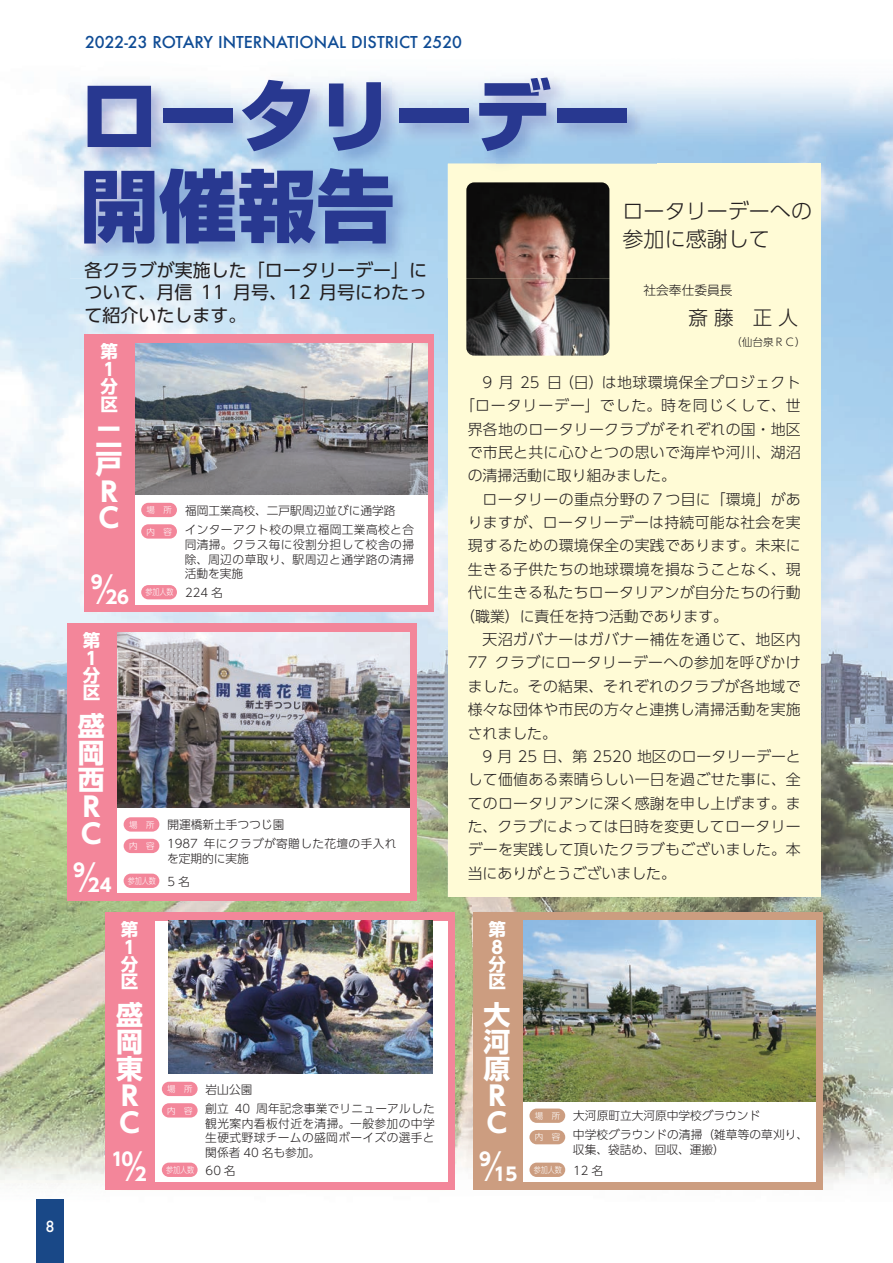
<style>
.page{position:relative;width:893px;height:1263px;background:#fff}
.page>*{position:absolute;margin:0;border:0;box-sizing:border-box;transform-origin:0 0}
.t1{font:800 78.75px/90px "Shin Go Pro";color:#283890}
.t2{font:700 26.85px/27px "UD Shin Go Pro";color:#fff}
.t3{font:300 21px/28px "UD Shin Go Pro";color:#231f20}
.t4{font:300 19.5px "UD Shin Go Pro";color:#231f20}
.t5{font:18px/22.5px "UD Shin Go Pro";color:#231f20;text-align:justify}
.t6{font:700 18px "UD Shin Go Pro";color:#fff}
.t7{font:700 17.55px/17.5px "UD Shin Go Pro";color:#fff}
.t8{font:500 15.9px "Futura";color:#0f4c95}
.t9{font:300 14.85px "UD Shin Go Pro";letter-spacing:.02em;color:#231f20}
.t10{font:300 14.85px "UD Shin Go Pro";color:#231f20}
.t11{font:300 14.85px "UD Shin Go Pro";letter-spacing:.065em;color:#231f20}
.t12{font:500 14.85px "Futura";color:#fff}
.t13{font:300 12.75px "UD Shin Go Pro";color:#231f20}
.t14{font:300 11.7px/14.9px "UD Shin Go Pro";letter-spacing:.005em;color:#231f20;text-align:justify}
.t15{font:300 11.7px/14.9px "UD Shin Go Pro";letter-spacing:.03em;color:#231f20}
.t16{font:300 10.65px "UD Shin Go Pro";color:#231f20}
.t17{font:300 8.55px "UD Shin Go Pro";color:#fff}
.t18{font:300 8.55px "UD Shin Go Pro";color:#fff;scale:.83 1}
.s1{font-weight:300;font-size:38.1px}
</style>
<div class="page">
<img style="left:0;top:88px;width:105px;height:1097px">
<img style="left:788px;top:187px;width:105px;height:1003px">
<img style="left:105px;top:278px;width:343px;height:556px">
<img style="left:105px;top:834px;width:367px;height:356px">
<img style="left:472px;top:897px;width:316px;height:293px">
<div style="left:448px;top:164px;width:373px;height:733px;background:#fffbd6"></div>
<div style="left:473px;top:912px;width:349px;height:277px;background:#cc9d80"></div>
<div style="left:85px;top:334px;width:349px;height:278px;background:#f3869a"></div>
<div style="left:67px;top:623px;width:349px;height:277px;background:#f3869a"></div>
<div style="left:106px;top:912px;width:349px;height:277px;background:#f3869a"></div>
<img style="left:466px;top:278px;width:143px;height:78px">
<img style="left:448px;top:164px;width:162px;height:114px">
<div style="left:523px;top:921px;width:292px;height:261px;background:#fff"></div>
<div style="left:135px;top:495px;width:292px;height:109px;background:#fff"></div>
<div style="left:117px;top:808px;width:293px;height:85px;background:#fff"></div>
<div style="left:156px;top:921px;width:292px;height:261px;background:#fff"></div>
<div style="left:529px;top:1108px;width:36px;height:15px;background:#cc9d80;border-radius:7px"></div>
<div style="left:529px;top:1130px;width:36px;height:14px;background:#cc9d80;border-radius:7px"></div>
<div style="left:529px;top:1162px;width:36px;height:15px;background:#cc9d80;border-radius:7px"></div>
<div style="left:141px;top:503px;width:36px;height:14px;background:#f3869a;border-radius:7px"></div>
<div style="left:141px;top:524px;width:36px;height:15px;background:#f3869a;border-radius:7px"></div>
<div style="left:141px;top:585px;width:36px;height:14px;background:#f3869a;border-radius:7px"></div>
<div style="left:124px;top:817px;width:35px;height:14px;background:#f3869a;border-radius:7px"></div>
<div style="left:124px;top:839px;width:35px;height:14px;background:#f3869a;border-radius:7px"></div>
<div style="left:124px;top:874px;width:35px;height:14px;background:#f3869a;border-radius:7px"></div>
<div style="left:162px;top:1082px;width:36px;height:14px;background:#f3869a;border-radius:7px"></div>
<div style="left:162px;top:1103px;width:36px;height:14px;background:#f3869a;border-radius:7px"></div>
<div style="left:162px;top:1162px;width:36px;height:15px;background:#f3869a;border-radius:7px"></div>
<img style="left:135px;top:343px;width:292px;height:152px">
<img style="left:117px;top:632px;width:293px;height:176px">
<img style="left:168px;top:921px;width:264px;height:153px">
<img style="left:523px;top:920px;width:292px;height:181px">
<div style="left:36px;top:1199px;width:28px;height:64px;background:#194887"></div>
<p class="t12" style="left:45px;top:1216px;width:11px">8</p>
<p class="t8" style="left:85px;top:31px;width:379px">2022-23 ROTARY INTERNATIONAL DISTRICT 2520</p>
<h1 class="t1" style="left:80px;top:63px;width:552px">ロータリーデー開催報告</h1>
<p class="t5" style="left:85px;top:258px;width:344px">各クラブが実施した「ロータリーデー」について、月信 11 月号、12 月号にわたって紹介いたします。</p>
<h3 class="t3" style="left:623px;top:196px;width:191px">ロータリーデーへの参加に感謝して</h3>
<p class="t13" style="left:643px;top:280px;width:91px">社会奉仕委員長</p>
<h3 class="t4" style="left:688px;top:302px;width:111px">斎藤 正人</h3>
<p class="t7" style="left:100px;top:342px;width:19px">第<br>１分区</p>
<h2 class="t2" style="left:95px;top:423px;width:28px">二戸<br>Ｒ<br>Ｃ</h2>
<p class="t14" style="left:185px;top:502px;width:212px">福岡工業高校、二戸駅周辺並びに通学路</p>
<p class="t17" style="left:147px;top:503px;width:27px">場　所</p>
<p class="t17" style="left:147px;top:524px;width:27px">内　容</p>
<p class="t14" style="left:185px;top:521px;width:231px">インターアクト校の県立福岡工業高校と合同清掃。クラス毎に役割分担して校舎の掃除、周辺の草取り、駅周辺と通学路の清掃活動を実施</p>
<p class="t14" style="left:185px;top:585px;width:39px">224 名</p>
<p class="t6" style="left:91px;top:582px;width:40px">9<span class="s1">/</span>2 6</p>
<p class="t7" style="left:83px;top:631px;width:19px">第<br>１分区</p>
<h2 class="t2" style="left:78px;top:711px;width:28px">盛岡西<br>Ｒ<br>Ｃ</h2>
<p class="t6" style="left:73px;top:871px;width:40px">9<span class="s1">/</span>2 4</p>
<p class="t7" style="left:121px;top:920px;width:19px">第<br>１分区</p>
<h2 class="t2" style="left:116px;top:1000px;width:28px">盛岡東<br>Ｒ<br>Ｃ</h2>
<p class="t6" style="left:111px;top:1145px;width:37px">1 0<span class="s1">/</span>2</p>
<p class="t18" style="left:145px;top:585px;width:35px">参加人数</p>
<p class="t14" style="left:167px;top:817px;width:118px">開運橋新土手つつじ園</p>
<p class="t17" style="left:129px;top:817px;width:27px">場　所</p>
<p class="t17" style="left:129px;top:839px;width:27px">内　容</p>
<p class="t18" style="left:128px;top:874px;width:35px">参加人数</p>
<p class="t15" style="left:167px;top:836px;width:231px">1987 年にクラブが寄贈した花壇の手入れを定期的に実施</p>
<p class="t14" style="left:167px;top:873px;width:24px">5 名</p>
<p class="t14" style="left:206px;top:1081px;width:48px">岩山公園</p>
<p class="t17" style="left:167px;top:1082px;width:27px">場　所</p>
<p class="t17" style="left:167px;top:1103px;width:27px">内　容</p>
<p class="t14" style="left:205px;top:1100px;width:231px">創立 40 周年記念事業でリニューアルした観光案内看板付近を清掃。一般参加の中学生硬式野球チームの盛岡ボーイズの選手と関係者 40 名も参加。</p>
<p class="t14" style="left:206px;top:1162px;width:32px">60 名</p>
<p class="t18" style="left:166px;top:1163px;width:35px">参加人数</p>
<p class="t16" style="left:731px;top:333px;width:76px">（仙台泉ＲＣ）</p>
<p class="t9" style="left:483px;top:370px;width:320px">9 月 25 日（日）は地球環境保全プロジェクト</p>
<p class="t11" style="left:460px;top:393px;width:342px">「ロータリーデー」でした。時を同じくして、世</p>
<p class="t9" style="left:468px;top:417px;width:335px">界各地のロータリークラブがそれぞれの国・地区</p>
<p class="t9" style="left:468px;top:440px;width:335px">で市民と共に心ひとつの思いで海岸や河川、湖沼</p>
<p class="t10" style="left:468px;top:464px;width:210px">の清掃活動に取り組みました。</p>
<p class="t9" style="left:468px;top:487px;width:335px">　ロータリーの重点分野の７つ目に「環境」があ</p>
<p class="t9" style="left:468px;top:510px;width:335px">りますが、ロータリーデーは持続可能な社会を実</p>
<p class="t9" style="left:468px;top:534px;width:335px">現するための環境保全の実践であります。未来に</p>
<p class="t9" style="left:468px;top:557px;width:335px">生きる子供たちの地球環境を損なうことなく、現</p>
<p class="t9" style="left:468px;top:580px;width:335px">代に生きる私たちロータリアンが自分たちの行動</p>
<p class="t10" style="left:460px;top:604px;width:269px">（職業）に責任を持つ活動であります。</p>
<p class="t9" style="left:468px;top:627px;width:335px">　天沼ガバナーはガバナー補佐を通じて、地区内</p>
<p class="t9" style="left:468px;top:651px;width:335px">77 クラブにロータリーデーへの参加を呼びかけ</p>
<p class="t9" style="left:468px;top:674px;width:334px">ました。その結果、それぞれのクラブが各地域で</p>
<p class="t9" style="left:468px;top:697px;width:335px">様々な団体や市民の方々と連携し清掃活動を実施</p>
<p class="t9" style="left:468px;top:721px;width:91px">されました。</p>
<p class="t10" style="left:468px;top:744px;width:335px">　9 月 25 日、第 2520 地区のロータリーデーと</p>
<p class="t9" style="left:468px;top:768px;width:335px">して価値ある素晴らしい一日を過ごせた事に、全</p>
<p class="t9" style="left:468px;top:791px;width:335px">てのロータリアンに深く感謝を申し上げます。ま</p>
<p class="t9" style="left:468px;top:814px;width:335px">た、クラブによっては日時を変更してロータリー</p>
<p class="t9" style="left:468px;top:838px;width:335px">デーを実践して頂いたクラブもございました。本</p>
<p class="t10" style="left:468px;top:861px;width:210px">当にありがとうございました。</p>
<p class="t7" style="left:489px;top:920px;width:19px">第<br>８分区</p>
<h2 class="t2" style="left:484px;top:1000px;width:28px">大河原<br>Ｒ<br>Ｃ</h2>
<p class="t6" style="left:479px;top:1160px;width:40px">9<span class="s1">/</span>1 5</p>
<p class="t17" style="left:535px;top:1109px;width:27px">場　所</p>
<p class="t17" style="left:535px;top:1130px;width:27px">内　容</p>
<p class="t18" style="left:534px;top:1163px;width:35px">参加人数</p>
<p class="t14" style="left:573px;top:1108px;width:189px">大河原町立大河原中学校グラウンド</p>
<p class="t14" style="left:573px;top:1127px;width:237px">中学校グラウンドの清掃（雑草等の草刈り、収集、袋詰め、回収、運搬）</p>
<p class="t14" style="left:573px;top:1162px;width:32px">12 名</p>
</div>
